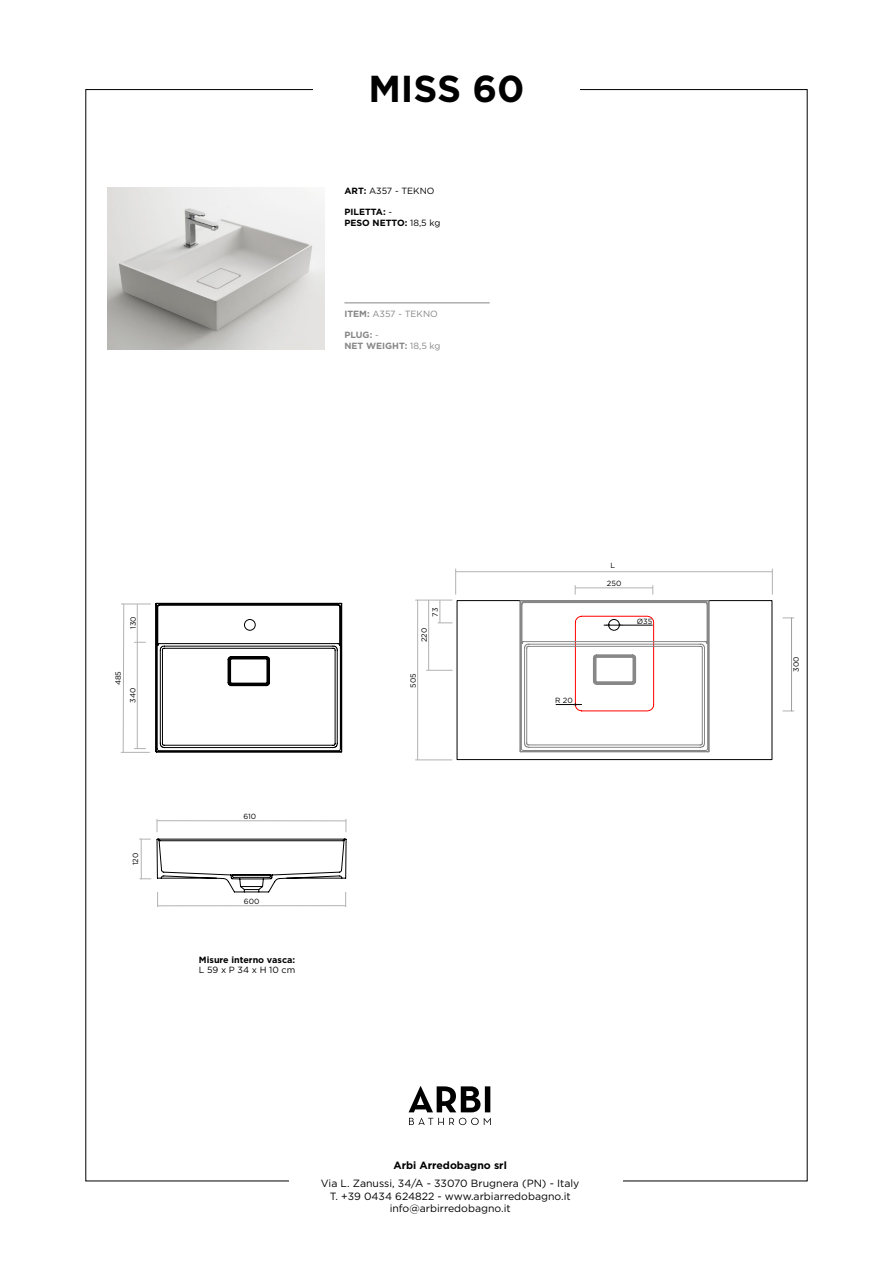
<style>
.page{position:relative;width:893px;height:1263px;background:#fff}
.page>*{position:absolute;margin:0;border:0;box-sizing:border-box;transform-origin:0 0}
.t1{font:700 37.5px "Gotham";color:#000}
.t2{font:10.5px/12.6px "Gotham";color:#000;text-align:center}
.t3{font:700 10.5px "Gotham";color:#000}
.t4{font:700 9px/10.5px "Gotham";color:#000}
.t5{font:9px "Gotham";color:#000}
.t6{font:700 9px/10.5px "Gotham";color:#878787}
.t7{font:9px "Gotham";color:#878787}
.t8{font:7.5px "Gotham";color:#000}
.s1{font-weight:700}
.s2{font-weight:400}
</style>
<div class="page">
<svg style="left:409px;top:1086px;width:81px;height:26px"></svg>
<svg style="left:409px;top:1118px;width:82px;height:7px"></svg>
<hr style="left:344px;top:303px;width:146px;height:1px;background:#878787">
<img style="left:108px;top:187px;width:217px;height:162px">
<hr style="left:141px;top:839px;width:1px;height:40px;background:#b3b2b2">
<hr style="left:157px;top:820px;width:189px;height:1px;background:#b3b2b2">
<svg style="left:157px;top:819px;width:1px;height:13px"></svg>
<svg style="left:346px;top:819px;width:1px;height:13px"></svg>
<hr style="left:121px;top:604px;width:30px;height:1px;background:#b3b2b2">
<hr style="left:415px;top:600px;width:37px;height:1px;background:#b3b2b2">
<hr style="left:415px;top:760px;width:37px;height:1px;background:#b3b2b2">
<hr style="left:417px;top:600px;width:1px;height:160px;background:#b3b2b2">
<hr style="left:428px;top:600px;width:1px;height:70px;background:#b3b2b2">
<svg style="left:426px;top:670px;width:26px;height:1px"></svg>
<svg style="left:438px;top:600px;width:14px;height:24px"></svg>
<hr style="left:456px;top:571px;width:316px;height:1px;background:#b3b2b2">
<svg style="left:455px;top:569px;width:1px;height:25px"></svg>
<svg style="left:772px;top:569px;width:1px;height:25px"></svg>
<hr style="left:575px;top:588px;width:77px;height:1px;background:#b3b2b2">
<svg style="left:121px;top:604px;width:28px;height:149px"></svg>
<div style="left:457px;top:600px;width:315px;height:160px;border:1px solid #000"></div>
<svg style="left:155px;top:603px;width:187px;height:149px"></svg>
<div style="left:244px;top:619px;width:11px;height:11px;border:1px solid #000;border-radius:50%"></div>
<svg style="left:519px;top:600px;width:190px;height:152px"></svg>
<hr style="left:791px;top:618px;width:1px;height:93px;background:#9d9d9c">
<svg style="left:157px;top:839px;width:190px;height:68px"></svg>
<h1 class="t1" style="left:368px;top:64px;width:158px">MISS 60</h1>
<p class="t5" style="left:344px;top:185px;width:92px"><span class="s1">ART:</span> A357 - TEKNO</p>
<p class="t4" style="left:344px;top:207px;width:97px">PILETTA: <span class="s2">-<br></span>PESO NETTO: <span class="s2">18,5 kg</span></p>
<p class="t7" style="left:344px;top:308px;width:95px"><span class="s1">ITEM:</span> A357 - TEKNO</p>
<p class="t6" style="left:344px;top:330px;width:98px">PLUG: <span class="s2">-<br></span>NET WEIGHT: <span class="s2">18,5 kg</span></p>
<p class="t8" style="left:128px;top:629px;width:14px;rotate:-90deg">130</p>
<p class="t8" style="left:430px;top:617px;width:10px;rotate:-90deg">73</p>
<p class="t8" style="left:419px;top:642px;width:16px;rotate:-90deg">220</p>
<p class="t8" style="left:113px;top:685px;width:16px;rotate:-90deg">485</p>
<p class="t8" style="left:408px;top:688px;width:16px;rotate:-90deg">505</p>
<p class="t8" style="left:128px;top:703px;width:16px;rotate:-90deg">340</p>
<p class="t8" style="left:555px;top:695px;width:19px">R 20</p>
<p class="t8" style="left:610px;top:561px;width:6px">L</p>
<p class="t8" style="left:607px;top:578px;width:16px">250</p>
<p class="t8" style="left:637px;top:616px;width:17px">Ø35</p>
<p class="t8" style="left:131px;top:865px;width:14px;rotate:-90deg">120</p>
<p class="t8" style="left:244px;top:811px;width:14px">610</p>
<p class="t8" style="left:244px;top:897px;width:17px">600</p>
<p class="t4" style="left:199px;top:954px;width:98px">Misure interno vasca:</p>
<p class="t5" style="left:199px;top:964px;width:98px">L 59 x P 34 x H 10 cm</p>
<p class="t3" style="left:393px;top:1158px;width:115px">Arbi Arredobagno srl</p>
<p class="t2" style="left:321px;top:1177px;width:260px">Via L. Zanussi, 34/A - 33070 Brugnera (PN) - Italy<br>T. +39 0434 624822 - www.arbiarredobagno.it info@arbirredobagno.it</p>
<p class="t8" style="left:791px;top:672px;width:17px;rotate:-90deg">300</p>
</div>
